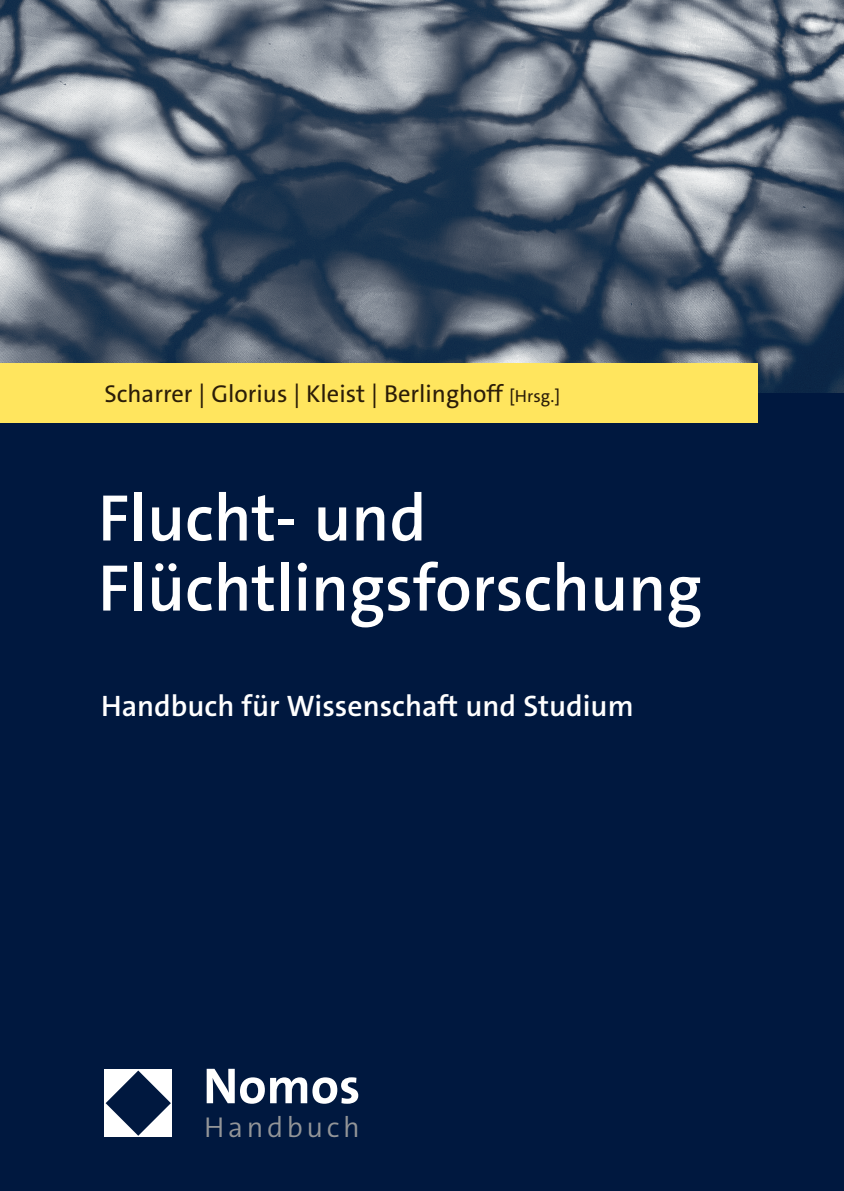
<style>
.page{position:relative;width:844px;height:1191px;background:#fff}
.page>*{position:absolute;margin:0;border:0;box-sizing:border-box;transform-origin:0 0}
.t1{font:600 66.5px/70px "The Sans C5";color:#fff}
.t2{font:700 51.1px "The Sans C5";color:#fff}
.t3{font:600 29.75px "The Sans C5";color:#fff}
.t4{font:300 28.88px "The Sans C5";letter-spacing:.125em;color:#939598}
.t5{font:24.5px "The Sans C5";color:#2b1d08}
.s1{font-size:17.5px}
</style>
<div class="page">
<img style="left:0;top:0;width:843px;height:393px">
<div style="left:0;top:393px;width:843px;height:798px;background:#00183f"></div>
<div style="left:0;top:363px;width:756px;height:60px;background:#ffe55e"></div>
<div style="left:104px;top:1068px;width:68px;height:68px;background:#fff"></div>
<svg style="left:106px;top:1070px;width:65px;height:65px"></svg>
<p class="t5" style="left:104px;top:378px;width:457px">Scharrer | Glorius | Kleist | Berlinghoff <span class="s1">[Hrsg.]</span></p>
<h1 class="t1" style="left:98px;top:483px;width:605px">Flucht- und<br>Flüchtlingsforschung</h1>
<p class="t3" style="left:101px;top:687px;width:534px">Handbuch für Wissenschaft und Studium</p>
<h2 class="t2" style="left:203px;top:1053px;width:159px">Nomos</h2>
<p class="t4" style="left:204px;top:1108px;width:157px">Handbuch</p>
</div>
